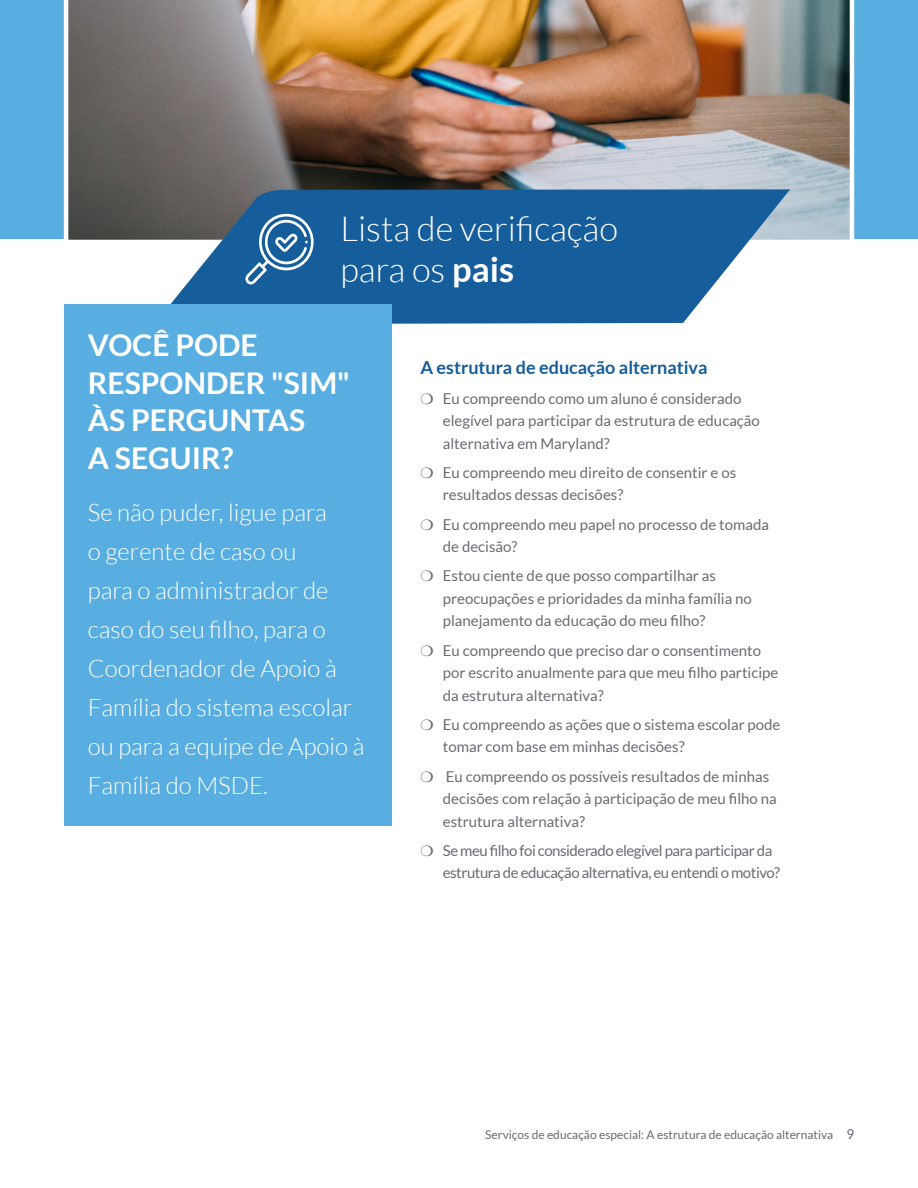
<style>
.page{position:relative;width:918px;height:1188px;background:#fff}
.page>*{position:absolute;margin:0;border:0;box-sizing:border-box;transform-origin:0 0}
.H1_line1{font:300 34.5px/41.4px "Lato";color:#fff}
.t1{font:700 30px/37.5px "Lato";color:#fff}
.t2{font:300 24px/39px "Lato";color:#fff}
.t3{font:700 18px "Lato";color:#155d9b}
.Bullet_Body_text{font:15px/22.5px "Lato";color:#696c74}
.Bullet_Body_text-2{font:15px/22.5px "Lato";letter-spacing:-.03em;color:#696c74}
.t4{font:12px "Lato";color:#696c74}
.s1{font-weight:700}
.s2{font-size:13.5px}
</style>
<div class="page">
<div style="left:0;top:0;width:918px;height:239px;background:#59aee1"></div>
<img style="left:64px;top:0;width:790px;height:240px">
<svg style="left:157px;top:189px;width:633px;height:135px;background:#3771a3"></svg>
<svg style="left:245px;top:211px;width:71px;height:73px;background:#467eaf"></svg>
<div style="left:64px;top:304px;width:328px;height:521px;background:#59aee1"></div>
<p class="H1_line1" style="left:340px;top:208px;width:279px">Lista de verificação para os <span class="s1">pais</span></p>
<p class="t1" style="left:88px;top:326px;width:264px">VOCÊ PODE<br>RESPONDER "SIM"<br>ÀS PERGUNTAS<br>A SEGUIR?</p>
<p class="t2" style="left:88px;top:493px;width:278px">Se não puder, ligue para<br>o gerente de caso ou<br>para o administrador de caso do seu filho, para o<br>Coordenador de Apoio à<br>Família do sistema escolar ou para a equipe de Apoio à<br>Família do MSDE.</p>
<h3 class="t3" style="left:420px;top:357px;width:289px">A estrutura de educação alternativa</h3>
<p class="Bullet_Body_text" style="left:443px;top:387px;width:319px;text-indent:-22px">❍ Eu compreendo como um aluno é considerado elegível para participar da estrutura de educação alternativa em Maryland?</p>
<p class="Bullet_Body_text" style="left:443px;top:461px;width:295px;text-indent:-22px">❍ Eu compreendo meu direito de consentir e os resultados dessas decisões?</p>
<p class="Bullet_Body_text" style="left:443px;top:513px;width:328px;text-indent:-22px">❍ Eu compreendo meu papel no processo de tomada de decisão?</p>
<p class="Bullet_Body_text" style="left:443px;top:565px;width:311px;text-indent:-22px">❍ Estou ciente de que posso compartilhar as preocupações e prioridades da minha família no planejamento da educação do meu filho?</p>
<p class="Bullet_Body_text" style="left:443px;top:639px;width:337px;text-indent:-22px">❍ Eu compreendo que preciso dar o consentimento por escrito anualmente para que meu filho participe da estrutura alternativa?</p>
<p class="Bullet_Body_text" style="left:443px;top:713px;width:339px;text-indent:-22px">❍ Eu compreendo as ações que o sistema escolar pode tomar com base em minhas decisões?</p>
<p class="Bullet_Body_text" style="left:443px;top:765px;width:335px;text-indent:-22px">❍ Eu compreendo os possíveis resultados de minhas decisões com relação à participação de meu filho na estrutura alternativa?</p>
<p class="Bullet_Body_text-2" style="left:443px;top:839px;width:339px;text-indent:-22px">❍ Se meu filho foi considerado elegível para participar da estrutura de educação alternativa, eu entendi o motivo?</p>
<p class="t4" style="left:485px;top:1128px;width:371px">Serviços de educação especial: A estrutura de educação alternativa <span class="s2">9</span></p>
</div>
